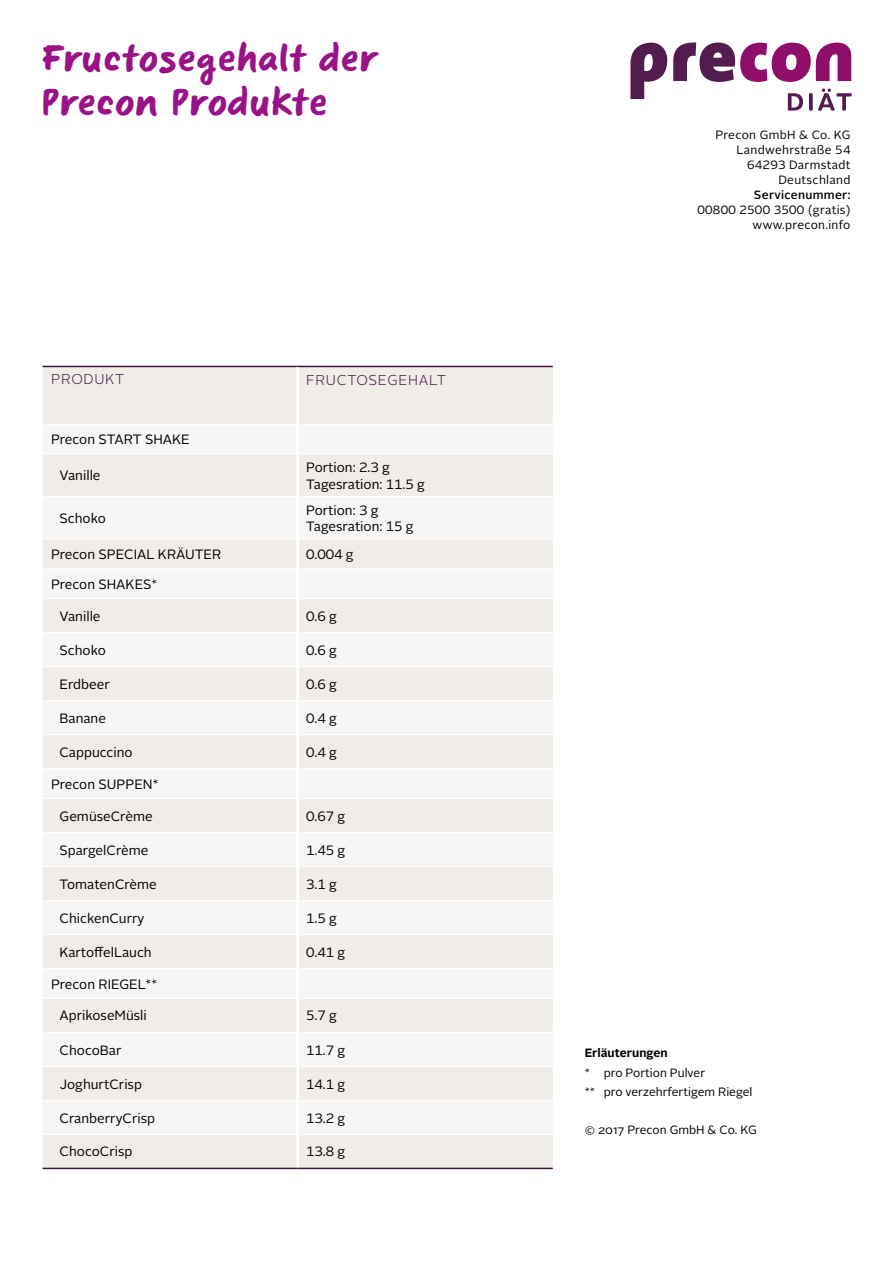
<style>
.page{position:relative;width:893px;height:1263px;background:#fff}
.page>*{position:absolute;margin:0;border:0;box-sizing:border-box;transform-origin:0 0}
.t1{font:34.5px/43.5px "Precon Sharpie Pro";letter-spacing:-.015em;color:#991288}
.t2{font:300 14.25px "Alright Sans";letter-spacing:.05em;color:#411441}
.t3{font:13.5px/16.5px "Alright Sans";color:#000}
.t4{font:12px/15px "Alright Sans";letter-spacing:.02em;color:#000;text-align:right}
.t5{font:12px/19.5px "Alright Sans";color:#000}
.t6{font:12px "Alright Sans";letter-spacing:-.005em;color:#000}
.t7{font:500 12px "Alright Sans";letter-spacing:.025em;color:#000}
.t8{font:700 12px "Alright Sans";color:#000}
</style>
<div class="page">
<div style="left:43px;top:367px;width:510px;height:801px;background:#f0ece8"></div>
<svg style="left:43px;top:425px;width:510px;height:709px;fill:#f8f6f4"></svg>
<svg style="left:296px;top:420px;width:3px;height:4px"></svg>
<hr style="left:43px;top:424px;width:255px;height:1px;background:#fff">
<hr style="left:43px;top:453px;width:253px;height:2px;background:#fff">
<hr style="left:43px;top:496px;width:253px;height:1px;background:#fff">
<hr style="left:43px;top:538px;width:253px;height:2px;background:#fff">
<hr style="left:43px;top:568px;width:253px;height:1px;background:#fff">
<hr style="left:43px;top:598px;width:253px;height:1px;background:#fff">
<hr style="left:43px;top:632px;width:253px;height:1px;background:#fff">
<hr style="left:43px;top:666px;width:253px;height:1px;background:#fff">
<hr style="left:43px;top:700px;width:253px;height:1px;background:#fff">
<hr style="left:43px;top:734px;width:253px;height:1px;background:#fff">
<hr style="left:43px;top:768px;width:253px;height:1px;background:#fff">
<hr style="left:43px;top:832px;width:253px;height:1px;background:#fff">
<hr style="left:43px;top:866px;width:253px;height:1px;background:#fff">
<hr style="left:43px;top:900px;width:253px;height:1px;background:#fff">
<hr style="left:43px;top:934px;width:253px;height:1px;background:#fff">
<hr style="left:43px;top:968px;width:253px;height:1px;background:#fff">
<hr style="left:43px;top:1032px;width:253px;height:1px;background:#fff">
<hr style="left:43px;top:1066px;width:253px;height:1px;background:#fff">
<hr style="left:43px;top:1100px;width:253px;height:1px;background:#fff">
<hr style="left:43px;top:1134px;width:253px;height:1px;background:#fff">
<hr style="left:298px;top:424px;width:255px;height:1px;background:#fff">
<hr style="left:299px;top:453px;width:254px;height:2px;background:#fff">
<hr style="left:299px;top:496px;width:254px;height:1px;background:#fff">
<hr style="left:299px;top:538px;width:254px;height:2px;background:#fff">
<hr style="left:299px;top:568px;width:254px;height:1px;background:#fff">
<hr style="left:299px;top:598px;width:254px;height:1px;background:#fff">
<hr style="left:299px;top:632px;width:254px;height:1px;background:#fff">
<hr style="left:299px;top:666px;width:254px;height:1px;background:#fff">
<hr style="left:299px;top:700px;width:254px;height:1px;background:#fff">
<hr style="left:299px;top:734px;width:254px;height:1px;background:#fff">
<hr style="left:299px;top:768px;width:254px;height:1px;background:#fff">
<hr style="left:298px;top:798px;width:255px;height:1px;background:#fff">
<hr style="left:299px;top:832px;width:254px;height:1px;background:#fff">
<hr style="left:299px;top:866px;width:254px;height:1px;background:#fff">
<hr style="left:299px;top:900px;width:254px;height:1px;background:#fff">
<hr style="left:299px;top:934px;width:254px;height:1px;background:#fff">
<hr style="left:299px;top:968px;width:254px;height:1px;background:#fff">
<hr style="left:299px;top:1032px;width:254px;height:1px;background:#fff">
<hr style="left:299px;top:1066px;width:254px;height:1px;background:#fff">
<hr style="left:299px;top:1100px;width:254px;height:1px;background:#fff">
<hr style="left:299px;top:1134px;width:254px;height:1px;background:#fff">
<hr style="left:43px;top:366px;width:255px;height:1px;background:#411441">
<hr style="left:298px;top:366px;width:255px;height:1px;background:#411441">
<hr style="left:296px;top:425px;width:3px;height:29px;background:#fff">
<hr style="left:296px;top:454px;width:3px;height:42px;background:#fff">
<hr style="left:296px;top:496px;width:3px;height:43px;background:#fff">
<hr style="left:296px;top:539px;width:3px;height:30px;background:#fff">
<hr style="left:296px;top:569px;width:3px;height:30px;background:#fff">
<hr style="left:296px;top:599px;width:3px;height:34px;background:#fff">
<hr style="left:296px;top:633px;width:3px;height:34px;background:#fff">
<hr style="left:296px;top:667px;width:3px;height:34px;background:#fff">
<hr style="left:296px;top:701px;width:3px;height:34px;background:#fff">
<hr style="left:296px;top:735px;width:3px;height:34px;background:#fff">
<hr style="left:296px;top:769px;width:3px;height:29px;background:#fff">
<hr style="left:296px;top:799px;width:3px;height:33px;background:#fff">
<hr style="left:296px;top:832px;width:3px;height:34px;background:#fff">
<hr style="left:296px;top:866px;width:3px;height:34px;background:#fff">
<hr style="left:296px;top:900px;width:3px;height:34px;background:#fff">
<hr style="left:296px;top:934px;width:3px;height:34px;background:#fff">
<hr style="left:296px;top:968px;width:3px;height:30px;background:#fff">
<hr style="left:296px;top:999px;width:3px;height:33px;background:#fff">
<hr style="left:296px;top:1032px;width:3px;height:34px;background:#fff">
<hr style="left:296px;top:1066px;width:3px;height:34px;background:#fff">
<hr style="left:296px;top:1100px;width:3px;height:34px;background:#fff">
<hr style="left:296px;top:1134px;width:3px;height:34px;background:#fff">
<hr style="left:296px;top:367px;width:3px;height:27px;background:#fff">
<hr style="left:296px;top:394px;width:3px;height:26px;background:#fff">
<hr style="left:43px;top:798px;width:255px;height:1px;background:#fff">
<hr style="left:43px;top:998px;width:255px;height:1px;background:#fff">
<hr style="left:298px;top:998px;width:255px;height:1px;background:#fff">
<hr style="left:43px;top:1168px;width:255px;height:1px;background:#411441">
<hr style="left:298px;top:1168px;width:255px;height:1px;background:#411441">
<svg style="left:630px;top:43px;width:37px;height:56px"></svg>
<svg style="left:673px;top:42px;width:178px;height:40px"></svg>
<svg style="left:788px;top:93px;width:15px;height:18px"></svg>
<svg style="left:809px;top:93px;width:4px;height:18px"></svg>
<svg style="left:818px;top:89px;width:34px;height:22px"></svg>
<h1 class="t1" style="left:40px;top:40px;width:339px">Fructosegehalt der<br>Precon Produkte</h1>
<p class="t2" style="left:51px;top:369px;width:75px">PRODUKT</p>
<p class="t2" style="left:306px;top:370px;width:141px">FRUCTOSEGEHALT</p>
<p class="t3" style="left:51px;top:431px;width:140px">Precon START SHAKE</p>
<p class="t3" style="left:60px;top:468px;width:43px">Vanille</p>
<p class="t3" style="left:306px;top:459px;width:120px">Portion: 2.3 g<br>Tagesration: 11.5 g</p>
<p class="t3" style="left:60px;top:510px;width:48px">Schoko</p>
<p class="t3" style="left:306px;top:502px;width:109px">Portion: 3 g<br>Tagesration: 15 g</p>
<p class="t3" style="left:51px;top:546px;width:172px">Precon SPECIAL KRÄUTER</p>
<p class="t3" style="left:306px;top:546px;width:49px">0.004 g</p>
<p class="t3" style="left:51px;top:576px;width:108px">Precon SHAKES*</p>
<p class="t3" style="left:60px;top:608px;width:43px">Vanille</p>
<p class="t3" style="left:306px;top:608px;width:32px">0.6 g</p>
<p class="t3" style="left:60px;top:642px;width:48px">Schoko</p>
<p class="t3" style="left:306px;top:642px;width:32px">0.6 g</p>
<p class="t3" style="left:60px;top:676px;width:52px">Erdbeer</p>
<p class="t3" style="left:306px;top:676px;width:32px">0.6 g</p>
<p class="t3" style="left:60px;top:710px;width:48px">Banane</p>
<p class="t3" style="left:306px;top:710px;width:32px">0.4 g</p>
<p class="t3" style="left:60px;top:744px;width:75px">Cappuccino</p>
<p class="t3" style="left:306px;top:744px;width:32px">0.4 g</p>
<p class="t3" style="left:51px;top:776px;width:109px">Precon SUPPEN*</p>
<p class="t3" style="left:60px;top:808px;width:95px">GemüseCrème</p>
<p class="t3" style="left:306px;top:808px;width:41px">0.67 g</p>
<p class="t3" style="left:60px;top:842px;width:90px">SpargelCrème</p>
<p class="t3" style="left:306px;top:842px;width:41px">1.45 g</p>
<p class="t3" style="left:60px;top:876px;width:99px">TomatenCrème</p>
<p class="t3" style="left:306px;top:876px;width:32px">3.1 g</p>
<p class="t3" style="left:60px;top:910px;width:86px">ChickenCurry</p>
<p class="t3" style="left:306px;top:910px;width:32px">1.5 g</p>
<p class="t3" style="left:60px;top:944px;width:94px">KartoffelLauch</p>
<p class="t3" style="left:306px;top:944px;width:41px">0.41 g</p>
<p class="t3" style="left:51px;top:976px;width:108px">Precon RIEGEL**</p>
<p class="t3" style="left:60px;top:1008px;width:89px">AprikoseMüsli</p>
<p class="t3" style="left:306px;top:1008px;width:32px">5.7 g</p>
<p class="t3" style="left:60px;top:1042px;width:64px">ChocoBar</p>
<p class="t3" style="left:306px;top:1042px;width:41px">11.7 g</p>
<p class="t3" style="left:60px;top:1076px;width:84px">JoghurtCrisp</p>
<p class="t3" style="left:306px;top:1076px;width:41px">14.1 g</p>
<p class="t3" style="left:60px;top:1110px;width:97px">CranberryCrisp</p>
<p class="t3" style="left:306px;top:1110px;width:41px">13.2 g</p>
<p class="t3" style="left:60px;top:1144px;width:75px">ChocoCrisp</p>
<p class="t3" style="left:306px;top:1144px;width:41px">13.8 g</p>
<p class="t4" style="left:715px;top:128px;width:137px">Precon GmbH &amp; Co. KG<br>Landwehrstraße 54<br>64293 Darmstadt<br>Deutschland</p>
<p class="t7" style="left:754px;top:187px;width:98px">Servicenummer:</p>
<p class="t4" style="left:697px;top:203px;width:154px">00800 2500 3500 (gratis) www.precon.info</p>
<p class="t8" style="left:585px;top:1045px;width:84px">Erläuterungen</p>
<p class="t5" style="left:585px;top:1063px;width:169px">* pro Portion Pulver<br>** pro verzehrfertigem Riegel</p>
<p class="t6" style="left:585px;top:1122px;width:174px">© 2017 Precon GmbH &amp; Co. KG</p>
</div>
